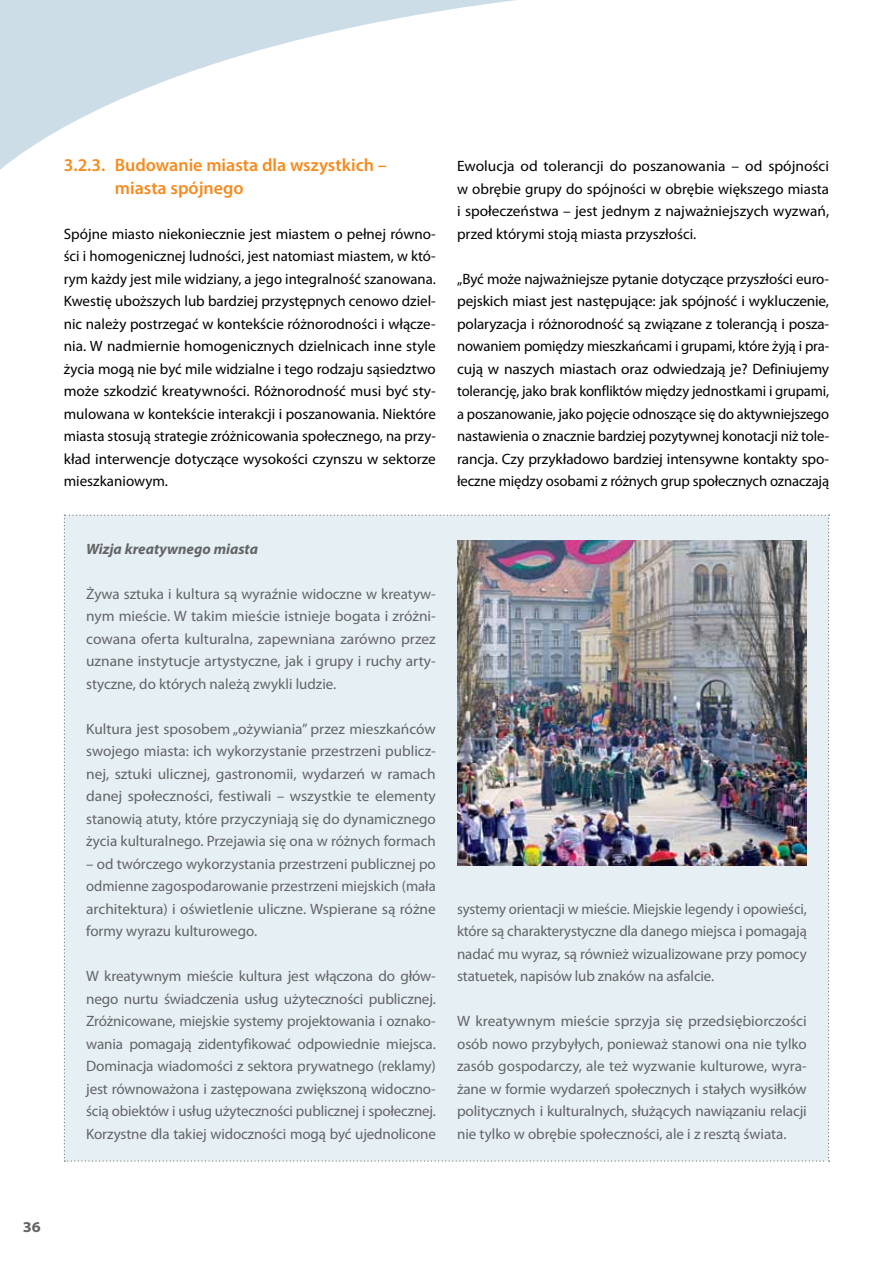
<style>
.page{position:relative;width:893px;height:1263px;background:#fff}
.page>*{position:absolute;margin:0;border:0;box-sizing:border-box;transform-origin:0 0}
.t1{font:600 18px/22.5px "Myriad Pro";color:#f68b1f}
.t2{font:15px/22.5px "Myriad Pro";color:#636466;text-align:justify}
.t3{font:15px/22.5px "Myriad Pro";color:#000;text-align:justify}
.t4{font:italic 700 15px "Myriad Pro";color:#636466}
.t5{font:700 semi-expanded 15px "Myriad Pro";color:#636466}
</style>
<div class="page">
<svg style="left:0;top:0;width:516px;height:170px"></svg>
<div style="left:64px;top:515px;width:766px;height:646px;background:#e6eff3"></div>
<img style="left:457px;top:540px;width:350px;height:325px">
<p class="t1" style="left:115px;top:154px;width:274px;text-indent:-51px">3.2.3. Budowanie miasta dla wszystkich – miasta spójnego</p>
<p class="t3" style="left:64px;top:222px;width:374px">Spójne miasto niekoniecznie jest miastem o pełnej równo&shy;ści i homogenicznej ludności, jest natomiast miastem, w któ&shy;rym każdy jest mile widziany, a jego integralność szanowana.<br>Kwestię uboższych lub bardziej przystępnych cenowo dziel&shy;nic należy postrzegać w kontekście różnorodności i włącze&shy;nia. W nadmiernie homogenicznych dzielnicach inne style życia mogą nie być mile widzialne i tego rodzaju sąsiedztwo może szkodzić kreatywności. Różnorodność musi być sty&shy;mulowana w kontekście interakcji i poszanowania. Niektóre miasta stosują strategie zróżnicowania społecznego, na przy&shy;kład interwencje dotyczące wysokości czynszu w sektorze mieszkaniowym.</p>
<p class="t4" style="left:86px;top:539px;width:173px">Wizja kreatywnego miasta</p>
<p class="t2" style="left:86px;top:582px;width:351px">Żywa sztuka i kultura są wyraźnie widoczne w kreatyw&shy;nym mieście. W takim mieście istnieje bogata i zróżni&shy;cowana oferta kulturalna, zapewniana zarówno przez uznane instytucje artystyczne, jak i grupy i ruchy arty&shy;styczne, do których należą zwykli ludzie.</p>
<p class="t2" style="left:86px;top:717px;width:351px">Kultura jest sposobem „ożywiania” przez mieszkańców swojego miasta: ich wykorzystanie przestrzeni publicz&shy;nej, sztuki ulicznej, gastronomii, wydarzeń w ramach danej społeczności, festiwali – wszystkie te elementy stanowią atuty, które przyczyniają się do dynamicznego życia kulturalnego. Przejawia się ona w różnych formach</p>
<p class="t2" style="left:86px;top:852px;width:351px">– od twórczego wykorzystania przestrzeni publicznej po odmienne zagospodarowanie przestrzeni miejskich (mała architektura) i oświetlenie uliczne. Wspierane są różne formy wyrazu kulturowego.</p>
<p class="t2" style="left:86px;top:965px;width:351px">W kreatywnym mieście kultura jest włączona do głów&shy;nego nurtu świadczenia usług użyteczności publicznej.<br>Zróżnicowane, miejskie systemy projektowania i oznako&shy;wania pomagają zidentyfikować odpowiednie miejsca.<br>Dominacja wiadomości z sektora prywatnego (reklamy) jest równoważona i zastępowana zwiększoną widoczno&shy;ścią obiektów i usług użyteczności publicznej i społecznej.<br>Korzystne dla takiej widoczności mogą być ujednolicone</p>
<p class="t3" style="left:457px;top:155px;width:374px">Ewolucja od tolerancji do poszanowania – od spójności w obrębie grupy do spójności w obrębie większego miasta i społeczeństwa – jest jednym z najważniejszych wyzwań, przed którymi stoją miasta przyszłości.</p>
<p class="t3" style="left:457px;top:267px;width:374px">„Być może najważniejsze pytanie dotyczące przyszłości euro&shy;pejskich miast jest następujące: jak spójność i wykluczenie, polaryzacja i różnorodność są związane z tolerancją i posza&shy;nowaniem pomiędzy mieszkańcami i grupami, które żyją i pra&shy;cują w naszych miastach oraz odwiedzają je? Definiujemy tolerancję, jako brak konfliktów między jednostkami i grupami, a poszanowanie, jako pojęcie odnoszące się do aktywniejszego nastawienia o znacznie bardziej pozytywnej konotacji niż tole&shy;rancja. Czy przykładowo bardziej intensywne kontakty spo&shy;łeczne między osobami z różnych grup społecznych oznaczają</p>
<p class="t2" style="left:457px;top:897px;width:351px">systemy orientacji w mieście. Miejskie legendy i opowieści, które są charakterystyczne dla danego miejsca i pomagają nadać mu wyraz, są również wizualizowane przy pomocy statuetek, napisów lub znaków na asfalcie.</p>
<p class="t2" style="left:457px;top:1010px;width:351px">W kreatywnym mieście sprzyja się przedsiębiorczości osób nowo przybyłych, ponieważ stanowi ona nie tylko zasób gospodarczy, ale też wyzwanie kulturowe, wyra&shy;żane w formie wydarzeń społecznych i stałych wysiłków politycznych i kulturalnych, służących nawiązaniu relacji nie tylko w obrębie społeczności, ale i z resztą świata.</p>
<p class="t5" style="left:23px;top:1218px;width:19px">36</p>
</div>
